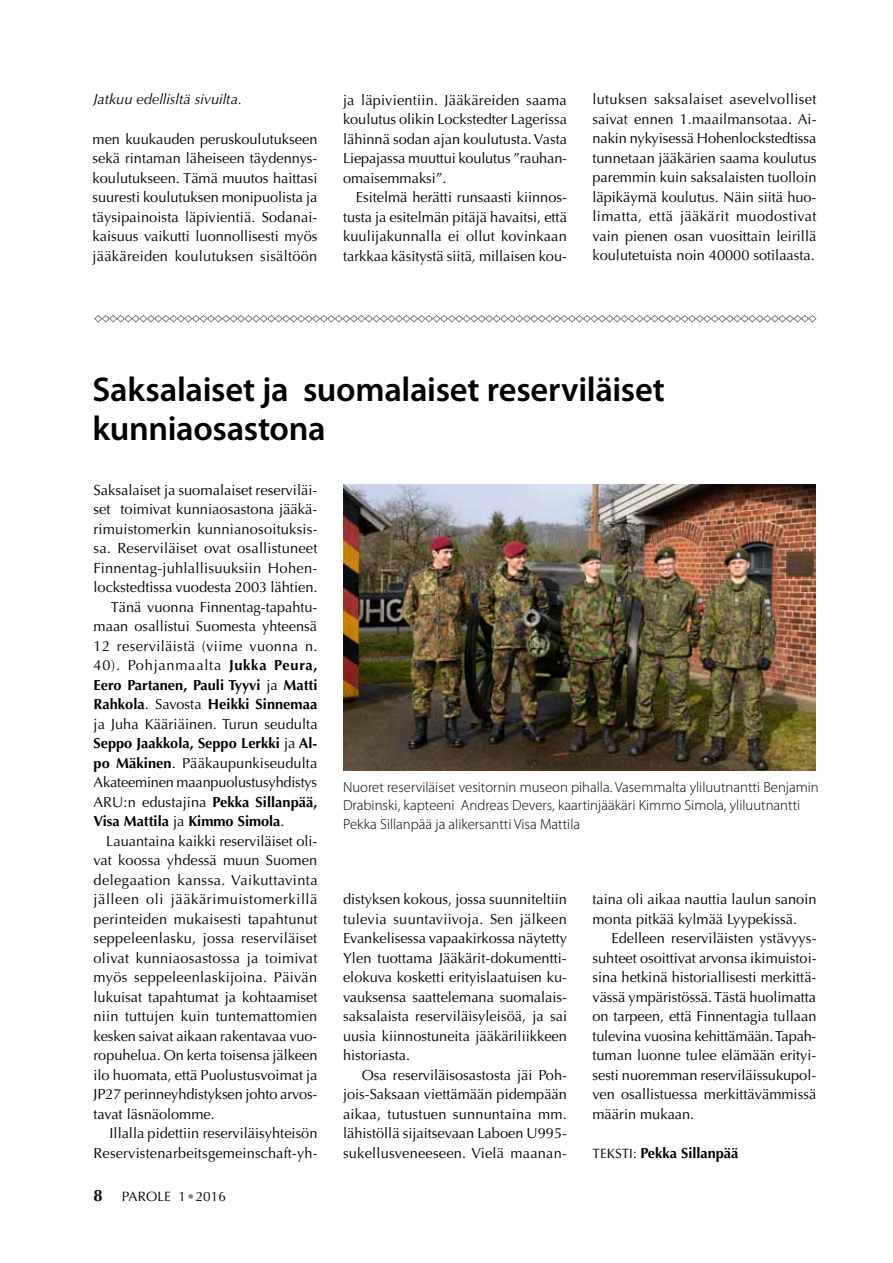
<style>
.page{position:relative;width:893px;height:1263px;background:#fff}
.page>*{position:absolute;margin:0;border:0;box-sizing:border-box;transform-origin:0 0}
.t1{font:600 34.5px/39px "Myriad Pro";letter-spacing:-.01em;color:#000}
.t2{font:700 16.5px "Optima";color:#000}
.t3{font:14.7px/19.5px "Optima";color:#000;text-align:justify}
.t4{font:300 14.7px/18.8px "Myriad Pro";color:#000}
.t5{font:14.55px/19.5px "Optima";color:#000;text-align:justify}
.t6{font:italic 14.55px "Optima";color:#000}
.t7{font:700 14.55px "Optima";color:#000}
.t8{font:13.5px "Optima";letter-spacing:.005em;color:#000}
.s1{font-weight:700}
.s2{color:#808285}
.s3{font-weight:400;font-size:13.5px}
</style>
<div class="page">
<img style="left:343px;top:485px;width:473px;height:285px">
<svg style="left:94px;top:314px;width:723px;height:9px"></svg>
<p class="t6" style="left:94px;top:91px;width:150px">Jatkuu edellisltä sivuilta.</p>
<p class="t5" style="left:93px;top:129px;width:226px">men kuukauden peruskoulutukseen sekä rintaman läheiseen täydennys&shy;koulutukseen. Tämä muutos haittasi suuresti koulutuksen monipuolista ja täysipainoista läpivientiä. Sodanai&shy;kaisuus vaikutti luonnollisesti myös jääkäreiden koulutuksen sisältöön</p>
<p class="t5" style="left:343px;top:90px;width:226px">ja läpivientiin. Jääkäreiden saama koulutus olikin Lockstedter Lagerissa lähinnä sodan ajan koulutusta. Vasta Liepajassa muuttui koulutus ”rauhan&shy;omaisemmaksi”.</p>
<p class="t5" style="left:343px;top:188px;width:225px;text-indent:13px">Esitelmä herätti runsaasti kiinnos&shy;tusta ja esitelmän pitäjä havaitsi, että kuulijakunnalla ei ollut kovinkaan tarkkaa käsitystä siitä, millaisen kou-</p>
<p class="t5" style="left:592px;top:90px;width:226px">lutuksen saksalaiset asevelvolliset saivat ennen 1.maailmansotaa. Ai&shy;nakin nykyisessä Hohenlockstedtissa tunnetaan jääkärien saama koulutus paremmin kuin saksalaisten tuolloin läpikäymä koulutus. Näin siitä huo&shy;limatta, että jääkärit muodostivat vain pienen osan vuosittain leirillä koulutetuista noin 40000 sotilaasta.</p>
<h1 class="t1" style="left:93px;top:369px;width:574px">Saksalaiset ja suomalaiset reserviläiset kunniaosastona</h1>
<p class="t3" style="left:94px;top:480px;width:226px">Saksalaiset ja suomalaiset reserviläi&shy;set toimivat kunniaosastona jääkä&shy;rimuistomerkin kunnianosoituksis&shy;sa. Reserviläiset ovat osallistuneet Finnentag-juhlallisuuksiin Hohen&shy;lockstedtissa vuodesta 2003 lähtien.</p>
<p class="t5" style="left:94px;top:597px;width:226px;text-indent:17px">Tänä vuonna Finnentag-tapahtu&shy;maan osallistui Suomesta yhteensä 12 reserviläistä (viime vuonna n.<br>40). Pohjanmaalta <span class="s1">Jukka Peura, Eero Partanen, Pauli Tyyvi</span> ja <span class="s1">Matti Rahkola</span>. Savosta <span class="s1">Heikki Sinnemaa </span>ja Juha Kääriäinen. Turun seudulta <span class="s1">Seppo Jaakkola, Seppo Lerkki</span> ja <span class="s1">Al&shy;po Mäkinen</span>. Pääkaupunkiseudulta Akateeminen maanpuolustusyhdistys ARU:n edustajina <span class="s1">Pekka Sillanpää, Visa Mattila</span> ja <span class="s1">Kimmo Simola</span>.</p>
<p class="t5" style="left:94px;top:831px;width:226px;text-indent:13px">Lauantaina kaikki reserviläiset oli&shy;vat koossa yhdessä muun Suomen delegaation kanssa. Vaikuttavinta jälleen oli jääkärimuistomerkillä perinteiden mukaisesti tapahtunut seppeleenlasku, jossa reserviläiset olivat kunniaosastossa ja toimivat myös seppeleenlaskijoina. Päivän lukuisat tapahtumat ja kohtaamiset niin tuttujen kuin tuntemattomien kesken saivat aikaan rakentavaa vuo&shy;ropuhelua. On kerta toisensa jälkeen ilo huomata, että Puolustusvoimat ja JP27 perinneyhdistyksen johto arvos&shy;tavat läsnäolomme.</p>
<p class="t5" style="left:94px;top:1123px;width:226px;text-align:right">Illalla pidettiin reserviläisyhteisön<br>Reservistenarbeitsgemeinschaft-yh-</p>
<p class="t2" style="left:94px;top:1186px;width:11px">8</p>
<p class="t8" style="left:122px;top:1189px;width:106px">PAROLE 1 <span class="s2">•</span> 2016</p>
<p class="t4" style="left:343px;top:778px;width:477px">Nuoret reserviläiset vesitornin museon pihalla. Vasemmalta yliluutnantti Benjamin<br>Drabinski, kapteeni Andreas Devers, kaartinjääkäri Kimmo Simola, yliluutnantti<br>Pekka Sillanpää ja alikersantti Visa Mattila</p>
<p class="t5" style="left:343px;top:889px;width:226px">distyksen kokous, jossa suunniteltiin tulevia suuntaviivoja. Sen jälkeen Evankelisessa vapaakirkossa näytetty Ylen tuottama Jääkärit-dokumentti&shy;elokuva kosketti erityislaatuisen ku&shy;vauksensa saattelemana suomalais&shy;saksalaista reserviläisyleisöä, ja sai uusia kiinnostuneita jääkäriliikkeen historiasta.</p>
<p class="t5" style="left:343px;top:1065px;width:225px;text-indent:19px">Osa reserviläisosastosta jäi Poh&shy;jois-Saksaan viettämään pidempään aikaa, tutustuen sunnuntaina mm. lähistöllä sijaitsevaan Laboen U995- sukellusveneeseen. Vielä maanan-</p>
<p class="t5" style="left:592px;top:890px;width:225px">taina oli aikaa nauttia laulun sanoin monta pitkää kylmää Lyypekissä.</p>
<p class="t5" style="left:592px;top:929px;width:226px;text-indent:19px">Edelleen reserviläisten ystävyys&shy;suhteet osoittivat arvonsa ikimuistoi&shy;sina hetkinä historiallisesti merkittä&shy;vässä ympäristössä. Tästä huolimatta on tarpeen, että Finnentagia tullaan tulevina vuosina kehittämään. Tapah&shy;tuman luonne tulee elämään erityi&shy;sesti nuoremman reserviläissukupol&shy;ven osallistuessa merkittävämmissä määrin mukaan.</p>
<p class="t8" style="left:592px;top:1145px;width:15px">Teksti</p>
<p class="t7" style="left:633px;top:1144px;width:107px"><span class="s3">:</span> Pekka Sillanpää</p>
</div>
